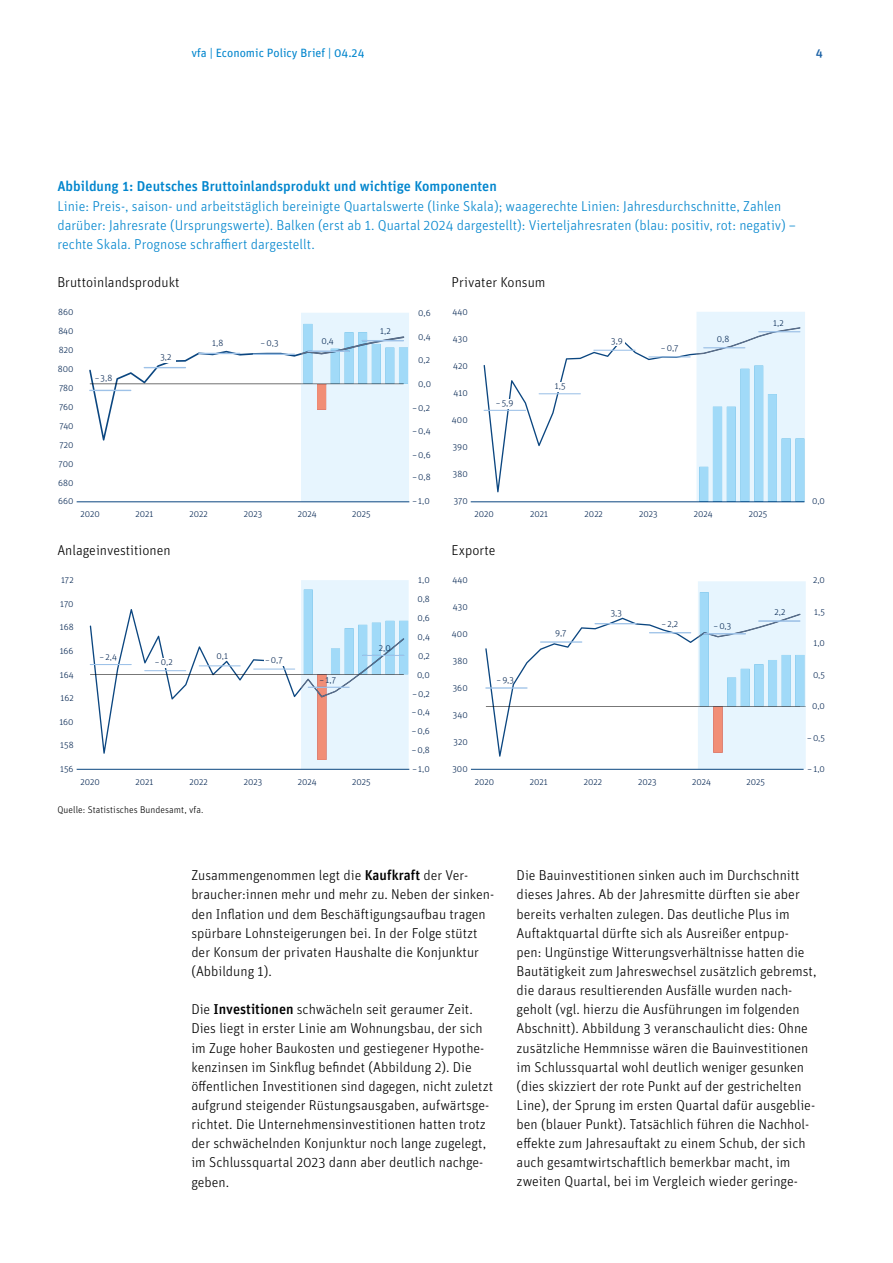
<style>
.page{position:relative;width:893px;height:1263px;background:#fff}
.page>*{position:absolute;margin:0;border:0;box-sizing:border-box;transform-origin:0 0}
.t1{font:300 14.25px/19.2px "Unit Pro";color:#000}
.t2{font:300 14.25px/19.2px "Unit Pro";color:#0085cd}
.t3{font:500 14.25px "Unit Pro";color:#0085cd}
.t4{font:12px "Unit Pro";color:#0085cd}
.t5{font:500 12px "Unit Pro";color:#1d63a6}
.t6{font:300 9.75px "Unit Pro";letter-spacing:.005em;color:#000}
.t7{font:300 9px/18.9px "Unit Pro";letter-spacing:.005em;color:#002350}
.s1{font-weight:500}
</style>
<div class="page">
<svg style="left:89px;top:313px;width:320px;height:188px"></svg>
<svg style="left:484px;top:342px;width:212px;height:150px"></svg>
<hr style="left:648px;top:356px;width:43px;height:1px;background:#9ec2e8">
<hr style="left:593px;top:350px;width:43px;height:1px;background:#9ec2e8">
<hr style="left:539px;top:393px;width:42px;height:1px;background:#9ec2e8">
<hr style="left:484px;top:410px;width:42px;height:1px;background:#9ec2e8">
<svg style="left:696px;top:312px;width:109px;height:190px;background:#cdeafa"></svg>
<hr style="left:77px;top:501px;width:332px;height:1px;background:#0b4680">
<hr style="left:471px;top:501px;width:333px;height:1px;background:#0b4680">
<div style="left:156px;top:353px;width:20px;height:10px;background:#fff"></div>
<div style="left:496px;top:399px;width:19px;height:9px;background:#fff"></div>
<div style="left:661px;top:344px;width:19px;height:10px;background:#fff"></div>
<div style="left:548px;top:382px;width:19px;height:9px;background:#fff"></div>
<div style="left:605px;top:337px;width:20px;height:9px;background:#fff"></div>
<svg style="left:485px;top:581px;width:321px;height:188px"></svg>
<svg style="left:90px;top:580px;width:319px;height:189px"></svg>
<hr style="left:77px;top:769px;width:332px;height:1px;background:#0b4680">
<hr style="left:471px;top:769px;width:333px;height:1px;background:#0b4680">
<div style="left:155px;top:658px;width:19px;height:10px;background:#fff"></div>
<div style="left:264px;top:656px;width:20px;height:10px;background:#fff"></div>
<p class="t4" style="left:191px;top:46px;width:175px">vfa | Economic Policy Brief | 04.24</p>
<p class="t5" style="left:816px;top:46px;width:9px">4</p>
<p class="t3" style="left:57px;top:177px;width:441px">Abbildung 1: Deutsches Bruttoinlandsprodukt und wichtige Komponenten</p>
<p class="t2" style="left:57px;top:196px;width:740px">Linie: Preis-, saison- und arbeitstäglich bereinigte Quartalswerte (linke Skala); waagerechte Linien: Jahresdurchschnitte, Zahlen darüber: Jahresrate (Ursprungswerte). Balken (erst ab 1. Quartal 2024 dargestellt): Vierteljahresraten (blau: positiv, rot: negativ) – rechte Skala. Prognose schraffiert dargestellt.</p>
<p class="t1" style="left:57px;top:272px;width:124px">Bruttoinlandsprodukt</p>
<p class="t1" style="left:452px;top:272px;width:95px">Privater Konsum</p>
<p class="t7" style="left:452px;top:302px;width:17px">440</p>
<p class="t7" style="left:58px;top:303px;width:17px">860</p>
<p class="t7" style="left:418px;top:303px;width:14px">0,6</p>
<p class="t7" style="left:418px;top:327px;width:14px">0,4</p>
<p class="t7" style="left:418px;top:350px;width:13px">0,2</p>
<p class="t7" style="left:418px;top:374px;width:14px">0,0</p>
<p class="t7" style="left:773px;top:313px;width:12px">1,2</p>
<p class="t7" style="left:58px;top:321px;width:17px">840</p>
<p class="t7" style="left:380px;top:322px;width:12px">1,2</p>
<p class="t7" style="left:717px;top:329px;width:14px">0,8</p>
<p class="t7" style="left:453px;top:329px;width:16px">430</p>
<p class="t7" style="left:453px;top:356px;width:16px">420</p>
<p class="t7" style="left:453px;top:383px;width:16px">410</p>
<p class="t7" style="left:452px;top:410px;width:17px">400</p>
<p class="t7" style="left:453px;top:437px;width:16px">390</p>
<p class="t7" style="left:611px;top:331px;width:13px">3,9</p>
<p class="t7" style="left:261px;top:333px;width:19px">−0,3</p>
<p class="t7" style="left:321px;top:331px;width:14px">0,4</p>
<p class="t7" style="left:212px;top:334px;width:13px">1,8</p>
<p class="t7" style="left:661px;top:338px;width:19px">−0,7</p>
<p class="t7" style="left:59px;top:340px;width:16px">820</p>
<p class="t7" style="left:160px;top:348px;width:13px">3,2</p>
<p class="t7" style="left:58px;top:359px;width:17px">800</p>
<p class="t7" style="left:95px;top:368px;width:19px">− 3,8</p>
<p class="t7" style="left:555px;top:376px;width:12px">1,5</p>
<p class="t7" style="left:59px;top:378px;width:16px">780</p>
<p class="t7" style="left:496px;top:393px;width:19px">− 5,9</p>
<p class="t7" style="left:59px;top:397px;width:16px">760</p>
<p class="t7" style="left:412px;top:398px;width:19px">–0,2</p>
<p class="t7" style="left:412px;top:421px;width:20px">–0,4</p>
<p class="t7" style="left:412px;top:445px;width:20px">–0,6</p>
<p class="t7" style="left:412px;top:468px;width:20px">–0,8</p>
<p class="t7" style="left:412px;top:492px;width:19px">– 1,0</p>
<p class="t7" style="left:812px;top:492px;width:14px">0,0</p>
<p class="t7" style="left:59px;top:416px;width:16px">740</p>
<p class="t7" style="left:59px;top:435px;width:17px">720<br>700</p>
<p class="t7" style="left:58px;top:492px;width:17px">660</p>
<p class="t7" style="left:454px;top:492px;width:16px">370</p>
<p class="t7" style="left:453px;top:465px;width:16px">380</p>
<p class="t7" style="left:58px;top:473px;width:17px">680</p>
<p class="t7" style="left:81px;top:504px;width:21px">2020</p>
<p class="t7" style="left:135px;top:504px;width:19px">2021</p>
<p class="t7" style="left:190px;top:504px;width:20px">2022</p>
<p class="t7" style="left:244px;top:504px;width:20px">2023</p>
<p class="t7" style="left:298px;top:504px;width:20px">2024</p>
<p class="t7" style="left:352px;top:504px;width:20px">2025</p>
<p class="t7" style="left:475px;top:504px;width:21px">2020</p>
<p class="t7" style="left:530px;top:504px;width:19px">2021</p>
<p class="t7" style="left:585px;top:504px;width:20px">2022</p>
<p class="t7" style="left:639px;top:504px;width:20px">2023</p>
<p class="t7" style="left:694px;top:504px;width:20px">2024</p>
<p class="t7" style="left:749px;top:504px;width:20px">2025</p>
<p class="t1" style="left:57px;top:540px;width:115px">Anlageinvestitionen</p>
<p class="t1" style="left:452px;top:540px;width:45px">Exporte</p>
<p class="t7" style="left:61px;top:570px;width:14px">172</p>
<p class="t7" style="left:60px;top:594px;width:15px">170</p>
<p class="t7" style="left:60px;top:618px;width:15px">168</p>
<p class="t7" style="left:60px;top:641px;width:15px">166</p>
<p class="t7" style="left:60px;top:665px;width:15px">164</p>
<p class="t7" style="left:61px;top:688px;width:15px">162</p>
<p class="t7" style="left:59px;top:712px;width:16px">160</p>
<p class="t7" style="left:100px;top:647px;width:19px">− 2,4</p>
<p class="t7" style="left:217px;top:646px;width:13px">0,1</p>
<p class="t7" style="left:155px;top:653px;width:19px">−0,2</p>
<p class="t7" style="left:265px;top:651px;width:19px">−0,7</p>
<p class="t7" style="left:320px;top:671px;width:18px">− 1,7</p>
<p class="t7" style="left:379px;top:638px;width:13px">2,0</p>
<p class="t7" style="left:452px;top:570px;width:17px">440</p>
<p class="t7" style="left:418px;top:571px;width:13px">1,0</p>
<p class="t7" style="left:813px;top:571px;width:13px">2,0</p>
<p class="t7" style="left:417px;top:589px;width:14px">0,8<br>0,6</p>
<p class="t7" style="left:453px;top:597px;width:16px">430</p>
<p class="t7" style="left:452px;top:624px;width:17px">400</p>
<p class="t7" style="left:453px;top:651px;width:16px">380</p>
<p class="t7" style="left:453px;top:678px;width:16px">360</p>
<p class="t7" style="left:453px;top:705px;width:16px">340</p>
<p class="t7" style="left:814px;top:602px;width:12px">1,5</p>
<p class="t7" style="left:774px;top:602px;width:12px">2,2</p>
<p class="t7" style="left:611px;top:603px;width:13px">3,3</p>
<p class="t7" style="left:661px;top:615px;width:18px">− 2,2</p>
<p class="t7" style="left:713px;top:616px;width:19px">−0,3</p>
<p class="t7" style="left:555px;top:623px;width:13px">9,7</p>
<p class="t7" style="left:418px;top:627px;width:14px">0,4</p>
<p class="t7" style="left:813px;top:633px;width:13px">1,0</p>
<p class="t7" style="left:418px;top:646px;width:13px">0,2</p>
<p class="t7" style="left:417px;top:665px;width:14px">0,0</p>
<p class="t7" style="left:813px;top:665px;width:13px">0,5</p>
<p class="t7" style="left:497px;top:670px;width:19px">−9,3</p>
<p class="t7" style="left:412px;top:684px;width:19px">–0,2</p>
<p class="t7" style="left:812px;top:696px;width:14px">0,0</p>
<p class="t7" style="left:412px;top:703px;width:20px">–0,4</p>
<p class="t7" style="left:60px;top:736px;width:15px">158</p>
<p class="t7" style="left:60px;top:759px;width:15px">156</p>
<p class="t7" style="left:412px;top:721px;width:20px">–0,6</p>
<p class="t7" style="left:807px;top:728px;width:19px">–0,5</p>
<p class="t7" style="left:453px;top:732px;width:16px">320</p>
<p class="t7" style="left:412px;top:740px;width:20px">–0,8</p>
<p class="t7" style="left:413px;top:759px;width:19px">– 1,0</p>
<p class="t7" style="left:808px;top:759px;width:19px">– 1,0</p>
<p class="t7" style="left:452px;top:759px;width:17px">300</p>
<p class="t7" style="left:80px;top:772px;width:21px">2020</p>
<p class="t7" style="left:135px;top:772px;width:19px">2021</p>
<p class="t7" style="left:190px;top:772px;width:20px">2022</p>
<p class="t7" style="left:244px;top:772px;width:20px">2023</p>
<p class="t7" style="left:298px;top:772px;width:20px">2024</p>
<p class="t7" style="left:352px;top:772px;width:20px">2025</p>
<p class="t7" style="left:475px;top:772px;width:21px">2020</p>
<p class="t7" style="left:530px;top:772px;width:19px">2021</p>
<p class="t7" style="left:584px;top:772px;width:20px">2022</p>
<p class="t7" style="left:638px;top:772px;width:20px">2023</p>
<p class="t7" style="left:692px;top:772px;width:20px">2024</p>
<p class="t7" style="left:746px;top:772px;width:20px">2025</p>
<p class="t6" style="left:57px;top:804px;width:148px">Quelle: Statistisches Bundesamt, vfa.</p>
<p class="t1" style="left:191px;top:865px;width:304px">Zusammengenommen legt die <span class="s1">Kaufkraft</span> der Ver&shy;braucher:innen mehr und mehr zu. Neben der sinken&shy;den Inflation und dem Beschäftigungsaufbau tragen spürbare Lohnsteigerungen bei. In der Folge stützt der Konsum der privaten Haushalte die Konjunktur (Abbildung 1).</p>
<p class="t1" style="left:191px;top:999px;width:303px">Die <span class="s1">Investitionen</span> schwächeln seit geraumer Zeit.<br>Dies liegt in erster Linie am Wohnungsbau, der sich im Zuge hoher Baukosten und gestiegener Hypothe&shy;kenzinsen im Sinkflug befindet (Abbildung 2). Die öffentlichen Investitionen sind dagegen, nicht zuletzt aufgrund steigender Rüstungsausgaben, aufwärtsge&shy;richtet. Die Unternehmensinvestitionen hatten trotz der schwächelnden Konjunktur noch lange zugelegt, im Schlussquartal 2023 dann aber deutlich nachge&shy;geben.</p>
<p class="t1" style="left:517px;top:865px;width:301px">Die Bauinvestitionen sinken auch im Durchschnitt dieses Jahres. Ab der Jahresmitte dürften sie aber bereits verhalten zulegen. Das deutliche Plus im Auftaktquartal dürfte sich als Ausreißer entpup&shy;pen: Ungünstige Witterungsverhältnisse hatten die Bautätigkeit zum Jahreswechsel zusätzlich gebremst, die daraus resultierenden Ausfälle wurden nach&shy;geholt (vgl. hierzu die Ausführungen im folgenden Abschnitt). Abbildung 3 veranschaulicht dies: Ohne zusätzliche Hemmnisse wären die Bauinvestitionen im Schlussquartal wohl deutlich weniger gesunken (dies skizziert der rote Punkt auf der gestrichelten Line), der Sprung im ersten Quartal dafür ausgeblie&shy;ben (blauer Punkt). Tatsächlich führen die Nachhol&shy;effekte zum Jahresauftakt zu einem Schub, der sich auch gesamtwirtschaftlich bemerkbar macht, im zweiten Quartal, bei im Vergleich wieder geringe-</p>
</div>
